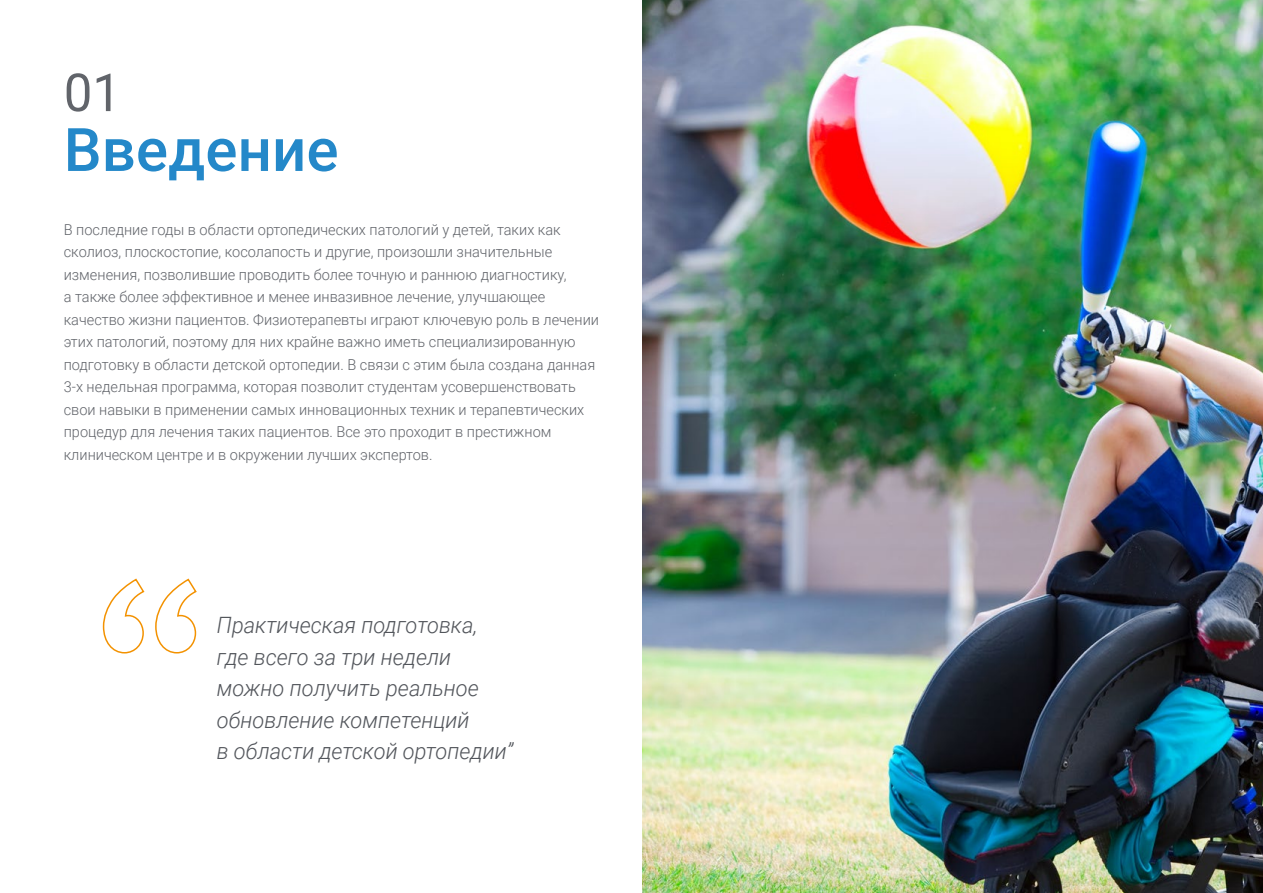
<style>
.page{position:relative;width:1263px;height:893px;background:#fff}
.page>*{position:absolute;margin:0;border:0;box-sizing:border-box;transform-origin:0 0}
.t1{font:500 60px "Roboto";color:#2488c9}
.t2{font:52.5px "Roboto";color:#61646a}
.t3{font:italic 300 22.5px/31.5px "Roboto";color:#52555b}
.t4{font:300 15px/22.5px "Roboto";color:#61646a}
</style>
<div class="page">
<img style="left:642px;top:0;width:621px;height:893px">
<svg style="left:102px;top:578px;width:95px;height:76px"></svg>
<h2 class="t2" style="left:64px;top:56px;width:59px">01</h2>
<h1 class="t1" style="left:64px;top:108px;width:276px">Введение</h1>
<p class="t4" style="left:64px;top:217px;width:537px">В последние годы в области ортопедических патологий у детей, таких как сколиоз, плоскостопие, косолапость и другие, произошли значительные изменения, позволившие проводить более точную и раннюю диагностику,<br>а также более эффективное и менее инвазивное лечение, улучшающее качество жизни пациентов. Физиотерапевты играют ключевую роль в лечении этих патологий, поэтому для них крайне важно иметь специализированную подготовку в области детской ортопедии. В связи с этим была создана данная 3-х недельная программа, которая позволит студентам усовершенствовать свои навыки в применении самых инновационных техник и терапевтических процедур для лечения таких пациентов. Все это проходит в престижном клиническом центре и в окружении лучших экспертов.</p>
<h3 class="t3" style="left:217px;top:608px;width:298px">Практическая подготовка, где всего за три недели можно получить реальное обновление компетенций<br>в области детской ортопедии”</h3>
</div>
